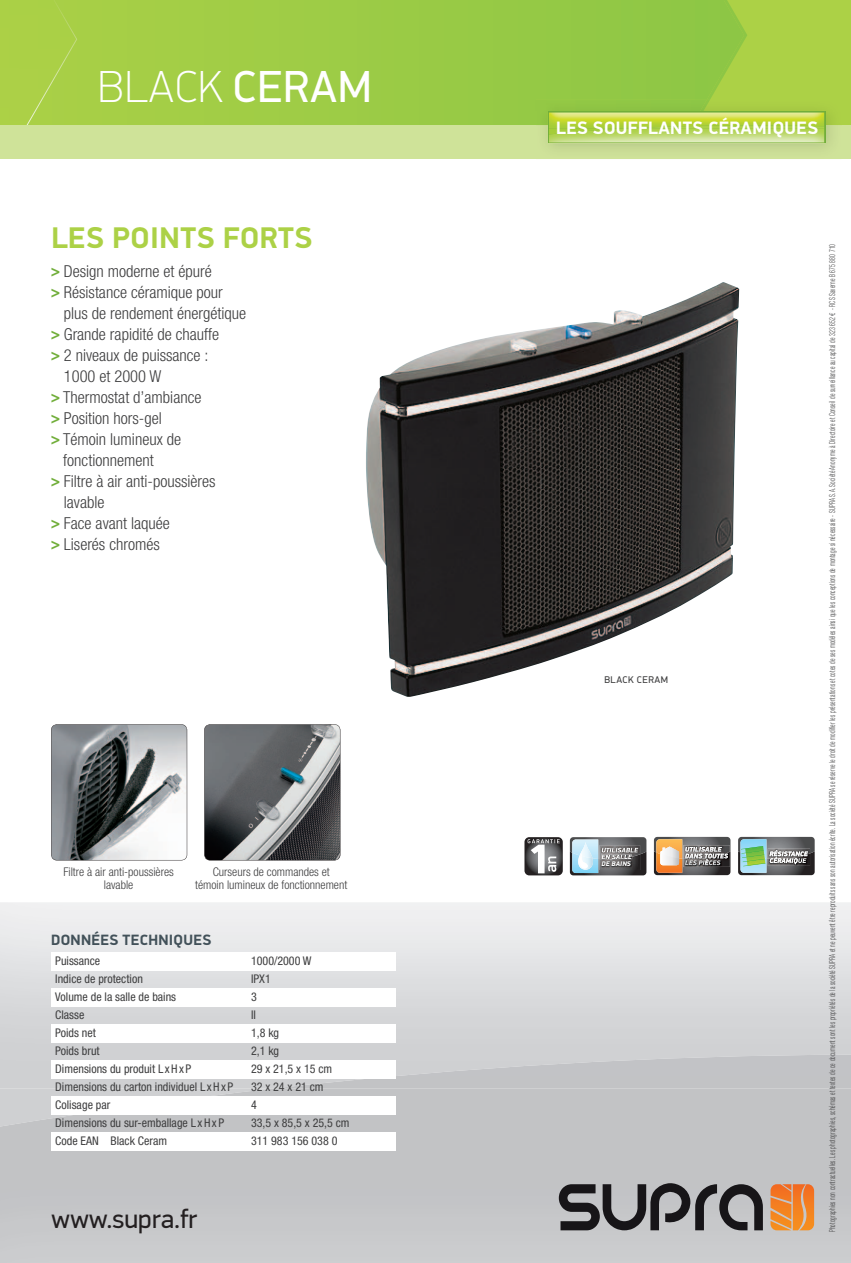
<style>
.page{position:relative;width:851px;height:1263px;background:#fff}
.page>*{position:absolute;margin:0;border:0;box-sizing:border-box;transform-origin:0 0}
.t1{font:100 45px "PF Din Display Pro";letter-spacing:.02em;color:#fff}
.t2{font:700 30px "PF Din Display Pro";letter-spacing:.02em;color:#acd146}
.t3{font:27px "PF Din Display Pro";color:#231f20}
.t4{font:700 18px "PF Din Display Pro";letter-spacing:.02em;color:#fff}
.t5{font:300 condensed 16.5px "Helvetica Neue";color:#3e3e3f}
.t6{font:700 15px "PF Din Display Pro";letter-spacing:.02em;color:#425159}
.t7{font:condensed 12px "Helvetica Neue";color:#3e3e3f}
.t8{font:300 condensed 12px/13.5px "Helvetica Neue";color:#3e3e3f;text-align:center}
.t9{font:9.75px "PF Din Display Pro";letter-spacing:.05em;color:#3e3e3f}
.t10{font:300 condensed 8.25px "Helvetica Neue";letter-spacing:.02em;color:#3e3e3f;scale:.7 1}
.t11{font:italic 900 6.75px "PF Din Display Pro";color:#fff}
.s1{font-weight:400}
.s2{font-family:"PF Din Display Pro";font-weight:700;font-stretch:normal;color:#71ae3a}
.s3{font-family:"Euro Mono";font-weight:400;font-stretch:normal;color:#565759}
</style>
<div class="page">
<svg style="left:0;top:1089px;width:850px;height:54px;fill:#c2c3c5"></svg>
<div style="left:0;top:1143px;width:850px;height:120px;background:#c3c4c7"></div>
<div style="left:0;top:0;width:850px;height:125px;background:#acd146"></div>
<svg style="left:229px;top:0;width:470px;height:125px"></svg>
<img style="left:26px;top:2px;width:51px;height:123px">
<div style="left:0;top:125px;width:850px;height:34px;background:#cfe399"></div>
<svg style="left:204px;top:724px;width:136px;height:136px"></svg>
<svg style="left:51px;top:724px;width:136px;height:136px"></svg>
<div style="left:51px;top:1096px;width:344px;height:18px;background:#fff"></div>
<div style="left:51px;top:1132px;width:344px;height:18px;background:#fff"></div>
<img style="left:366px;top:282px;width:373px;height:415px">
<img style="left:747px;top:111px;width:83px;height:14px">
<img style="left:536px;top:100px;width:163px;height:25px">
<svg style="left:699px;top:0;width:48px;height:112px"></svg>
<div style="left:550px;top:125px;width:281px;height:24px;background:#c3d591"></div>
<div style="left:547px;top:112px;width:278px;height:31px;background:#71ae3a"></div>
<img style="left:549px;top:113px;width:275px;height:29px">
<img style="left:692px;top:125px;width:119px;height:1px">
<img style="left:631px;top:126px;width:193px;height:2px">
<svg style="left:653px;top:837px;width:77px;height:38px"></svg>
<svg style="left:569px;top:837px;width:77px;height:38px"></svg>
<img style="left:599px;top:845px;width:41px;height:14px">
<img style="left:601px;top:848px;width:37px;height:4px">
<img style="left:601px;top:854px;width:31px;height:5px">
<svg style="left:524px;top:837px;width:38px;height:38px"></svg>
<svg style="left:738px;top:837px;width:76px;height:38px"></svg>
<svg style="left:770px;top:1184px;width:44px;height:46px"></svg>
<svg style="left:558px;top:1183px;width:204px;height:47px"></svg>
<h1 class="t1" style="left:98px;top:61px;width:274px">BLACK <span class="s1">CERAM</span></h1>
<h2 class="t2" style="left:51px;top:219px;width:263px">LES POINTS FORTS</h2>
<h3 class="t5" style="left:51px;top:262px;width:162px"><span class="s2">&gt;</span> Design moderne et épuré</h3>
<h3 class="t5" style="left:51px;top:283px;width:173px"><span class="s2">&gt;</span> Résistance céramique pour</h3>
<h3 class="t5" style="left:64px;top:304px;width:184px">plus de rendement énergétique</h3>
<h3 class="t5" style="left:51px;top:325px;width:170px"><span class="s2">&gt;</span> Grande rapidité de chauffe</h3>
<h3 class="t5" style="left:51px;top:346px;width:159px"><span class="s2">&gt;</span> 2 niveaux de puissance :</h3>
<h3 class="t5" style="left:64px;top:367px;width:99px">1000 et 2000 W</h3>
<h3 class="t5" style="left:51px;top:388px;width:152px"><span class="s2">&gt;</span> Thermostat d’ambiance</h3>
<h3 class="t5" style="left:51px;top:409px;width:112px"><span class="s2">&gt;</span> Position hors-gel</h3>
<h3 class="t5" style="left:51px;top:430px;width:132px"><span class="s2">&gt;</span> Témoin lumineux de</h3>
<h3 class="t5" style="left:63px;top:451px;width:92px">fonctionnement</h3>
<h3 class="t5" style="left:51px;top:472px;width:166px"><span class="s2">&gt;</span> Filtre à air anti-poussières</h3>
<h3 class="t5" style="left:64px;top:493px;width:42px">lavable</h3>
<h3 class="t5" style="left:51px;top:514px;width:120px"><span class="s2">&gt;</span> Face avant laquée</h3>
<h3 class="t5" style="left:51px;top:535px;width:110px"><span class="s2">&gt;</span> Liserés chromés</h3>
<h3 class="t8" style="left:63px;top:865px;width:112px">Filtre à air anti-poussières lavable</h3>
<h3 class="t8" style="left:195px;top:865px;width:153px">Curseurs de commandes et<br>témoin lumineux de fonctionnement</h3>
<h3 class="t6" style="left:51px;top:931px;width:162px">DONNÉES TECHNIQUES</h3>
<h3 class="t7" style="left:55px;top:954px;width:46px">Puissance</h3>
<h3 class="t7" style="left:251px;top:954px;width:62px">1000/2000 W</h3>
<h3 class="t7" style="left:55px;top:972px;width:89px">Indice de protection</h3>
<h3 class="t7" style="left:251px;top:972px;width:21px">IPX1</h3>
<h3 class="t7" style="left:55px;top:990px;width:122px">Volume de la salle de bains</h3>
<h3 class="t7" style="left:251px;top:990px;width:7px">3</h3>
<h3 class="t7" style="left:55px;top:1008px;width:31px">Classe</h3>
<h3 class="t7" style="left:251px;top:1008px;width:6px">II</h3>
<h3 class="t7" style="left:55px;top:1026px;width:42px">Poids net</h3>
<h3 class="t7" style="left:251px;top:1026px;width:30px">1,8 kg</h3>
<h3 class="t7" style="left:55px;top:1044px;width:46px">Poids brut</h3>
<h3 class="t7" style="left:251px;top:1044px;width:30px">2,1 kg</h3>
<h3 class="t7" style="left:55px;top:1062px;width:137px">Dimensions du produit L x H x P</h3>
<h3 class="t7" style="left:251px;top:1062px;width:83px">29 x 21,5 x 15 cm</h3>
<h3 class="t7" style="left:55px;top:1080px;width:179px">Dimensions du carton individuel L x H x P</h3>
<h3 class="t7" style="left:251px;top:1080px;width:74px">32 x 24 x 21 cm</h3>
<h3 class="t7" style="left:55px;top:1098px;width:56px">Colisage par</h3>
<h3 class="t7" style="left:251px;top:1098px;width:7px">4</h3>
<h3 class="t7" style="left:55px;top:1116px;width:170px">Dimensions du sur-emballage L x H x P</h3>
<h3 class="t7" style="left:251px;top:1116px;width:100px">33,5 x 85,5 x 25,5 cm</h3>
<h3 class="t7" style="left:55px;top:1134px;width:113px">Code EAN Black Ceram</h3>
<h3 class="t7" style="left:251px;top:1134px;width:88px">311 983 156 038 0</h3>
<h3 class="t3" style="left:51px;top:1202px;width:148px">www.supra.fr</h3>
<h3 class="t4" style="left:556px;top:117px;width:263px">LES SOUFFLANTS CÉRAMIQUES</h3>
<p class="t9" style="left:604px;top:674px;width:65px">BLACK CERAM</p>
<p class="t11" style="left:601px;top:859px;width:31px">DE BAINS</p>
<p class="t10" style="left:827px;top:1232px;width:1413px;rotate:-90deg">Photographies non contractuelles. Les photographies, schémas et textes de ce document sont les propriétés de la société SUPRA et ne peuvent être reproduits sans son autorisation écrite. La société SUPRA se réserve le droit de modifier les présentations et cotes de ses modèles ainsi que les conceptions de montage si nécessaire - SUPRA S.A. Société Anonyme à Directoire et Conseil de surveillance au capital de 323 652 <span class="s3">€</span> - RCS Saverne B 675 880 710</p>
</div>
